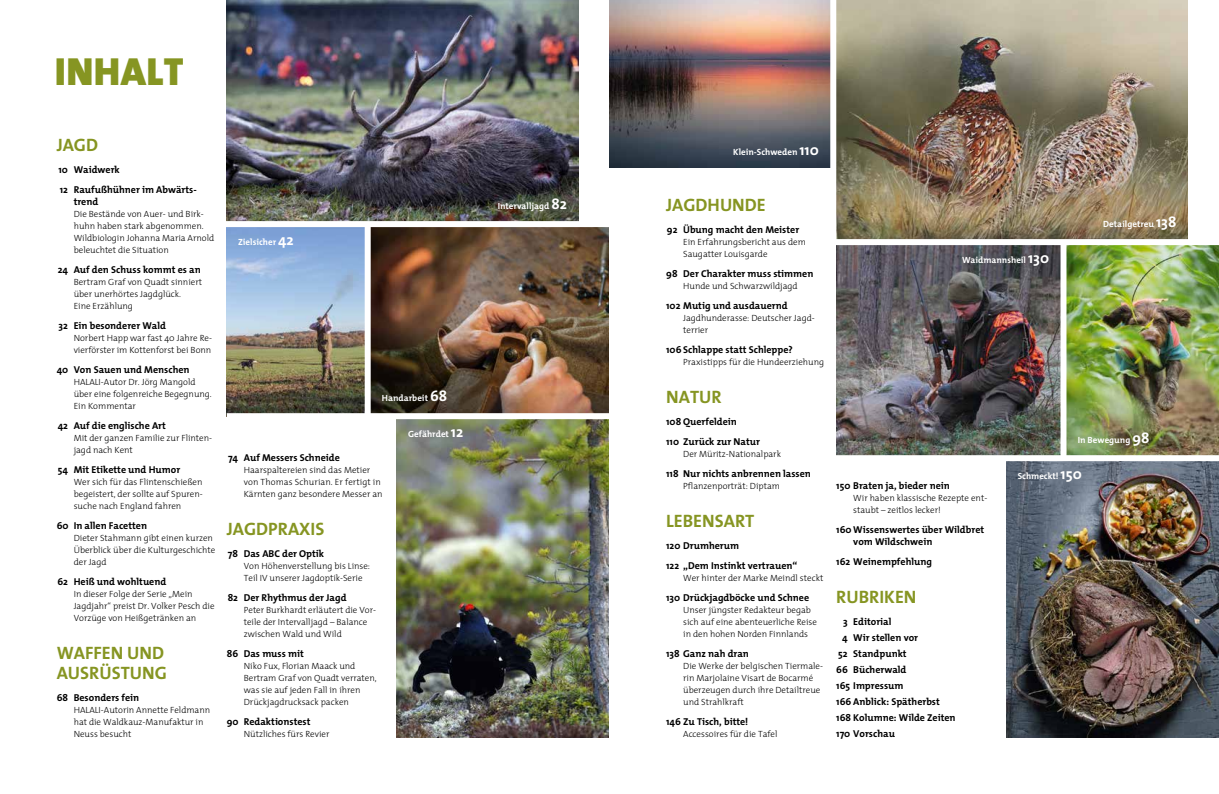
<style>
.page{position:relative;width:1219px;height:794px;background:#fff}
.page>*{position:absolute;margin:0;border:0;box-sizing:border-box;transform-origin:0 0}
.t1{font:900 39.5px "The Mix";letter-spacing:.01em;color:#869522}
.t2{font:18px/20px "The Mix Bold Caps";color:#869522}
.t3{font:700 10px/20px "The Mix";color:#000}
.t4{font:300 9px/12px "The Mix";color:#000}
.t5{font:700 9px "The Mix";color:#fff}
.s1{font-size:15px}
</style>
<div class="page">
<img style="left:227px;top:227px;width:382px;height:186px">
<img style="left:227px;top:0;width:351px;height:221px">
<img style="left:397px;top:419px;width:212px;height:318px">
<div style="left:365px;top:224px;width:6px;height:207px;background:#fff"></div>
<img style="left:836px;top:245px;width:383px;height:210px">
<img style="left:609px;top:0;width:221px;height:167px">
<img style="left:836px;top:0;width:352px;height:239px">
<img style="left:1006px;top:461px;width:213px;height:276px">
<div style="left:1060px;top:242px;width:6px;height:216px;background:#fff"></div>
<h1 class="t1" style="left:55px;top:38px;width:130px">INHALT</h1>
<h2 class="t2" style="left:57px;top:134px;width:43px">JAGD</h2>
<p class="t3" style="left:59px;top:159px;width:140px">10 Waidwerk<br>12 Raufußhühner im Abwärts-</p>
<p class="t3" style="left:74px;top:191px;width:26px">trend</p>
<p class="t4" style="left:74px;top:208px;width:142px">Die Bestände von Auer- und Birk&shy;huhn haben stark abgenommen.<br>Wildbiologin Johanna Maria Arnold beleuchtet die Situation</p>
<p class="t3" style="left:58px;top:259px;width:145px">24 Auf den Schuss kommt es an</p>
<p class="t4" style="left:74px;top:276px;width:130px">Bertram Graf von Quadt sinniert über unerhörtes Jagdglück.<br>Eine Erzählung</p>
<p class="t3" style="left:59px;top:315px;width:109px">32 Ein besonderer Wald</p>
<p class="t4" style="left:74px;top:332px;width:140px">Norbert Happ war fast 40 Jahre Re&shy;vierförster im Kottenforst bei Bonn</p>
<p class="t3" style="left:57px;top:359px;width:134px">40 Von Sauen und Menschen</p>
<p class="t4" style="left:74px;top:376px;width:140px">HALALI-Autor Dr. Jörg Mangold über eine folgenreiche Begegnung.<br>Ein Kommentar</p>
<p class="t3" style="left:58px;top:415px;width:110px">42 Auf die englische Art</p>
<p class="t4" style="left:74px;top:432px;width:140px">Mit der ganzen Familie zur Flinten&shy;jagd nach Kent</p>
<p class="t3" style="left:58px;top:459px;width:124px">54 Mit Etikette und Humor</p>
<p class="t4" style="left:74px;top:476px;width:131px;text-align:justify">Wer sich für das Flintenschießen begeistert, der sollte auf Spuren&shy;suche nach England fahren</p>
<p class="t3" style="left:57px;top:515px;width:92px">60 In allen Facetten</p>
<p class="t4" style="left:74px;top:532px;width:143px">Dieter Stahmann gibt einen kurzen<br>Überblick über die Kulturgeschichte der Jagd</p>
<p class="t3" style="left:57px;top:571px;width:110px">62 Heiß und wohltuend</p>
<p class="t4" style="left:74px;top:588px;width:142px">In dieser Folge der Serie „Mein<br>Jagdjahr“ preist Dr. Volker Pesch die<br>Vorzüge von Heißgetränken an</p>
<h2 class="t2" style="left:57px;top:642px;width:112px">WAFFEN UND<br>AUSRÜSTUNG</h2>
<p class="t3" style="left:57px;top:687px;width:84px">68 Besonders fein</p>
<p class="t4" style="left:74px;top:704px;width:138px">HALALI-Autorin Annette Feldmann hat die Waldkauz-Manufaktur in<br>Neuss besucht</p>
<p class="t5" style="left:238px;top:234px;width:57px">Zielsicher <span class="s1">42</span></p>
<p class="t5" style="left:382px;top:390px;width:67px">Handarbeit <span class="s1">68</span></p>
<p class="t5" style="left:408px;top:426px;width:57px">Gefährdet <span class="s1">12</span></p>
<p class="t3" style="left:228px;top:447px;width:113px">74 Auf Messers Schneide</p>
<p class="t4" style="left:244px;top:464px;width:140px">Haarspaltereien sind das Metier von Thomas Schurian. Er fertigt in<br>Kärnten ganz besondere Messer an</p>
<h2 class="t2" style="left:227px;top:518px;width:99px">JAGDPRAXIS</h2>
<p class="t3" style="left:228px;top:543px;width:98px">78 Das ABC der Optik</p>
<p class="t4" style="left:244px;top:560px;width:128px">Von Höhenverstellung bis Linse:<br>Teil IV unserer Jagdoptik-Serie</p>
<p class="t3" style="left:228px;top:587px;width:120px">82 Der Rhythmus der Jagd</p>
<p class="t4" style="left:244px;top:604px;width:134px">Peter Burkhardt erläutert die Vor&shy;teile der Intervalljagd – Balance zwischen Wald und Wild</p>
<p class="t3" style="left:227px;top:643px;width:79px">86 Das muss mit</p>
<p class="t4" style="left:244px;top:660px;width:134px">Niko Fux, Florian Maack und<br>Bertram Graf von Quadt verraten, was sie auf jeden Fall in ihren<br>Drückjagdrucksack packen</p>
<p class="t3" style="left:227px;top:711px;width:85px">90 Redaktionstest</p>
<p class="t4" style="left:244px;top:728px;width:87px">Nützliches fürs Revier</p>
<p class="t5" style="left:498px;top:198px;width:71px">Intervalljagd <span class="s1">82</span></p>
<p class="t5" style="left:733px;top:145px;width:87px">Klein-Schweden <span class="s1">110</span></p>
<h2 class="t2" style="left:666px;top:194px;width:101px">JAGDHUNDE</h2>
<p class="t3" style="left:667px;top:219px;width:134px">92 Übung macht den Meister</p>
<p class="t4" style="left:683px;top:236px;width:124px">Ein Erfahrungsbericht aus dem<br>Saugatter Louisgarde</p>
<p class="t3" style="left:666px;top:263px;width:149px">98 Der Charakter muss stimmen</p>
<p class="t4" style="left:683px;top:280px;width:116px">Hunde und Schwarzwildjagd</p>
<p class="t3" style="left:666px;top:295px;width:123px">102 Mutig und ausdauernd</p>
<p class="t4" style="left:683px;top:312px;width:133px">Jagdhunderasse: Deutscher Jagd&shy;terrier</p>
<p class="t3" style="left:666px;top:339px;width:128px">106 Schlappe statt Schleppe?</p>
<p class="t4" style="left:683px;top:356px;width:142px">Praxistipps für die Hundeerziehung</p>
<h2 class="t2" style="left:666px;top:386px;width:57px">NATUR</h2>
<p class="t3" style="left:666px;top:411px;width:95px">108 Querfeldein<br>110 Zurück zur Natur</p>
<p class="t4" style="left:683px;top:448px;width:99px">Der Müritz-Nationalpark</p>
<p class="t3" style="left:666px;top:463px;width:146px">118 Nur nichts anbrennen lassen</p>
<p class="t4" style="left:683px;top:480px;width:98px">Pflanzenporträt: Diptam</p>
<h2 class="t2" style="left:666px;top:510px;width:90px">LEBENSART</h2>
<p class="t3" style="left:666px;top:535px;width:133px">120 Drumherum<br>122 „Dem Instinkt vertrauen“</p>
<p class="t4" style="left:683px;top:572px;width:142px">Wer hinter der Marke Meindl steckt</p>
<p class="t3" style="left:666px;top:587px;width:144px">130 Drückjagdböcke und Schnee</p>
<p class="t4" style="left:683px;top:604px;width:135px">Unser jüngster Redakteur begab sich auf eine abenteuerliche Reise in den hohen Norden Finnlands</p>
<p class="t3" style="left:666px;top:643px;width:84px">138 Ganz nah dran</p>
<p class="t4" style="left:683px;top:660px;width:141px">Die Werke der belgischen Tiermale&shy;rin Marjolaine Visart de Bocarmé überzeugen durch ihre Detailtreue und Strahlkraft</p>
<p class="t3" style="left:666px;top:711px;width:84px">146 Zu Tisch, bitte!</p>
<p class="t4" style="left:683px;top:728px;width:96px">Accessoires für die Tafel</p>
<p class="t5" style="left:962px;top:252px;width:89px">Waidmannsheil <span class="s1">130</span></p>
<p class="t5" style="left:1103px;top:216px;width:75px">Detailgetreu <span class="s1">138</span></p>
<p class="t5" style="left:1078px;top:432px;width:73px">In Bewegung <span class="s1">98</span></p>
<p class="t3" style="left:836px;top:475px;width:115px">150 Braten ja, bieder nein</p>
<p class="t4" style="left:853px;top:492px;width:136px">Wir haben klassische Rezepte ent&shy;staubt – zeitlos lecker!</p>
<p class="t3" style="left:853px;top:523px;width:132px;line-height:12px;text-indent:-17px">160 Wissenswertes über Wildbret vom Wildschwein</p>
<p class="t3" style="left:836px;top:551px;width:97px">162 Weinempfehlung</p>
<h2 class="t2" style="left:836px;top:586px;width:82px">RUBRIKEN</h2>
<p class="t3" style="left:843px;top:611px;width:50px">3 Editorial</p>
<p class="t3" style="left:842px;top:627px;width:78px">4 Wir stellen vor</p>
<p class="t3" style="left:838px;top:643px;width:70px">52 Standpunkt</p>
<p class="t3" style="left:836px;top:659px;width:72px">66 Bücherwald</p>
<p class="t3" style="left:836px;top:675px;width:69px">165 Impressum</p>
<p class="t3" style="left:836px;top:691px;width:105px">166 Anblick: Spätherbst</p>
<p class="t3" style="left:836px;top:707px;width:121px">168 Kolumne: Wilde Zeiten</p>
<p class="t3" style="left:836px;top:723px;width:60px">170 Vorschau</p>
<p class="t5" style="left:1018px;top:468px;width:66px">Schmeckt! <span class="s1">150</span></p>
</div>
